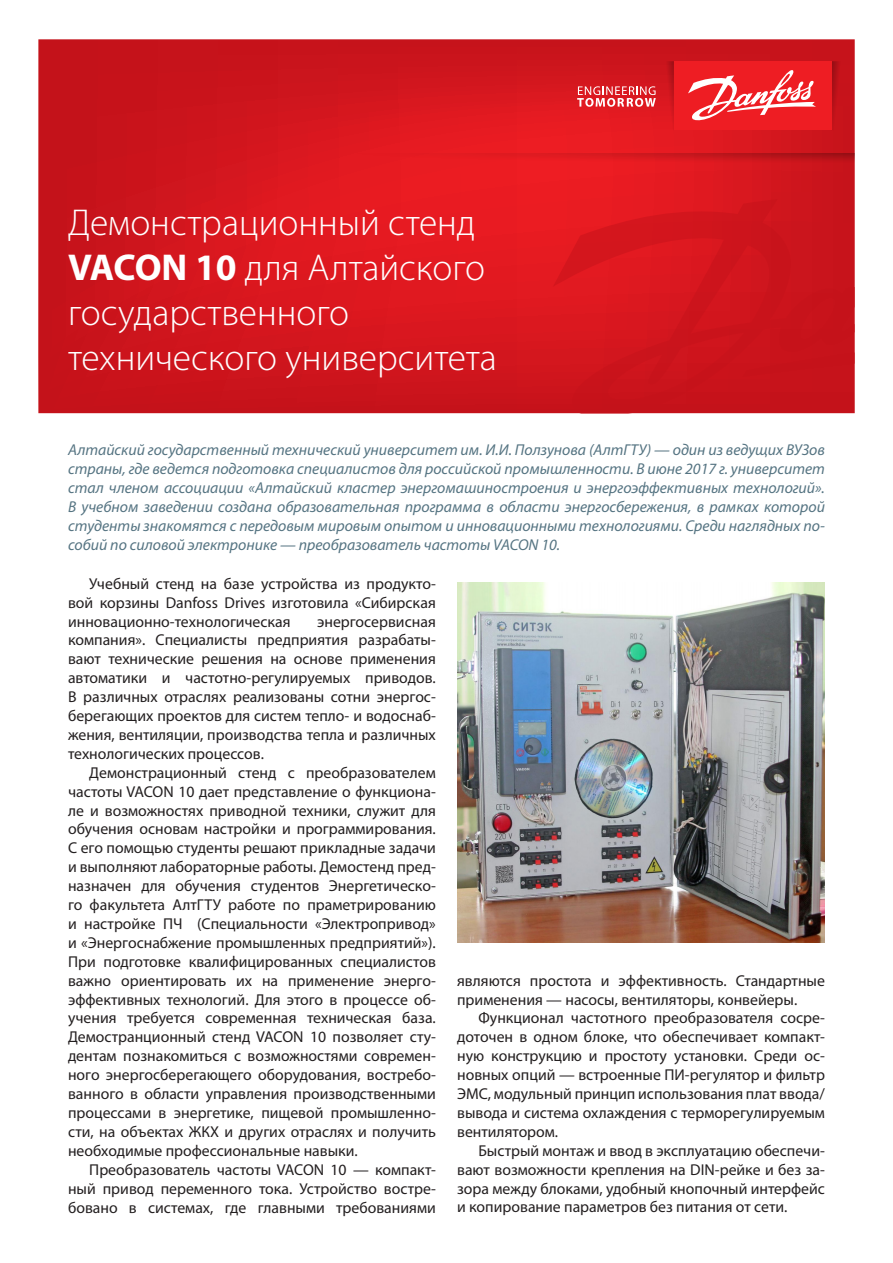
<style>
.page{position:relative;width:893px;height:1263px;background:#fff}
.page>*{position:absolute;margin:0;border:0;box-sizing:border-box;transform-origin:0 0}
.Front_page__Headline{font:300 37.5px/45px "Myriad Pro";color:#fff}
.основной{font:15.75px/18.9px "Myriad Pro";color:#231f20;text-align:justify}
.основной-2{font:italic 15.75px/18.9px "Myriad Pro";color:#557482;text-align:justify}
.s1{font-weight:700}
</style>
<div class="page">
<svg style="left:38px;top:39px;width:817px;height:374px;background:#d3161e"></svg>
<svg style="left:553px;top:173px;width:302px;height:240px;background:#d1151d"></svg>
<svg style="left:832px;top:61px;width:12px;height:69px"></svg>
<svg style="left:358px;top:153px;width:497px;height:13px;background:#d9191f"></svg>
<div style="left:674px;top:61px;width:158px;height:69px;background:#ee1d23"></div>
<svg style="left:577px;top:61px;width:97px;height:69px;background:#db2b32"></svg>
<svg style="left:688px;top:70px;width:128px;height:51px"></svg>
<img style="left:457px;top:582px;width:367px;height:361px">
<p class="Front_page__Headline" style="left:68px;top:201px;width:430px">Демонстрационный стенд<br><span class="s1">VACON 10</span> для Алтайского государственного технического университета</p>
<p class="основной-2" style="left:68px;top:441px;width:758px">Алтайский государственный технический университет им. И.И. Ползунова (АлтГТУ) — один из ведущих ВУЗов страны, где ведется подготовка специалистов для российской промышленности. В июне 2017 г. университет стал членом ассоциации «Алтайский кластер энергомашиностроения и энергоэффективных технологий».<br>В учебном заведении создана образовательная программа в области энергосбережения, в рамках которой студенты знакомятся с передовым мировым опытом и инновационными технологиями. Среди наглядных по&shy;собий по силовой электронике — преобразователь частоты VACON 10.</p>
<p class="основной" style="left:68px;top:574px;width:369px;text-indent:21px">Учебный стенд на базе устройства из продукто&shy;вой корзины Danfoss Drives изготовила «Сибирская инновационно-технологическая</p>
<p class="основной" style="left:68px;top:612px;width:369px;text-indent:249px">энергосервисная компания». Специалисты предприятия разрабаты&shy;вают технические решения на основе применения автоматики и частотно-регулируемых приводов.<br>В различных отраслях реализованы сотни энергос&shy;берегающих проектов для систем тепло- и водоснаб&shy;жения, вентиляции, производства тепла и различных технологических процессов.</p>
<p class="основной" style="left:68px;top:763px;width:369px;text-indent:21px">Демонстрационный стенд с преобразователем частоты VACON 10 дает представление о функциона&shy;ле и возможностях приводной техники, служит для обучения основам настройки и программирования.<br>С его помощью студенты решают прикладные задачи и выполняют лабораторные работы. Демостенд пред&shy;назначен для обучения студентов Энергетическо&shy;го факультета АлтГТУ работе по праметрированию и настройке ПЧ (Специальности «Электропривод» и «Энергоснабжение промышленных предприятий»).<br>При подготовке квалифицированных специалистов важно ориентировать их на применение энерго&shy;эффективных технологий. Для этого в процессе об&shy;учения требуется современная техническая база.<br>Демостранционный стенд VACON 10 позволяет сту&shy;дентам познакомиться с возможностями современ&shy;ного энергосберегающего оборудования, востребо&shy;ванного в области управления производственными процессами в энергетике, пищевой промышленно&shy;сти, на объектах ЖКХ и других отраслях и получить необходимые профессиональные навыки.</p>
<p class="основной" style="left:68px;top:1160px;width:369px;text-indent:21px">Преобразователь частоты VACON 10 — компакт&shy;ный привод переменного тока. Устройство востре&shy;бовано в системах, где главными требованиями</p>
<p class="основной" style="left:457px;top:971px;width:369px">являются простота и эффективность. Стандартные применения — насосы, вентиляторы, конвейеры.</p>
<p class="основной" style="left:457px;top:1009px;width:369px;text-indent:21px">Функционал частотного преобразователя сосре&shy;доточен в одном блоке, что обеспечивает компакт&shy;ную конструкцию и простоту установки. Среди ос&shy;новных опций — встроенные ПИ-регулятор и фильтр ЭМС, модульный принцип использования плат ввода/ вывода и система охлаждения с терморегулируемым вентилятором.</p>
<p class="основной" style="left:457px;top:1141px;width:369px;text-indent:21px">Быстрый монтаж и ввод в эксплуатацию обеспечи&shy;вают возможности крепления на DIN-рейке и без за&shy;зора между блоками, удобный кнопочный интерфейс и копирование параметров без питания от сети.</p>
</div>
